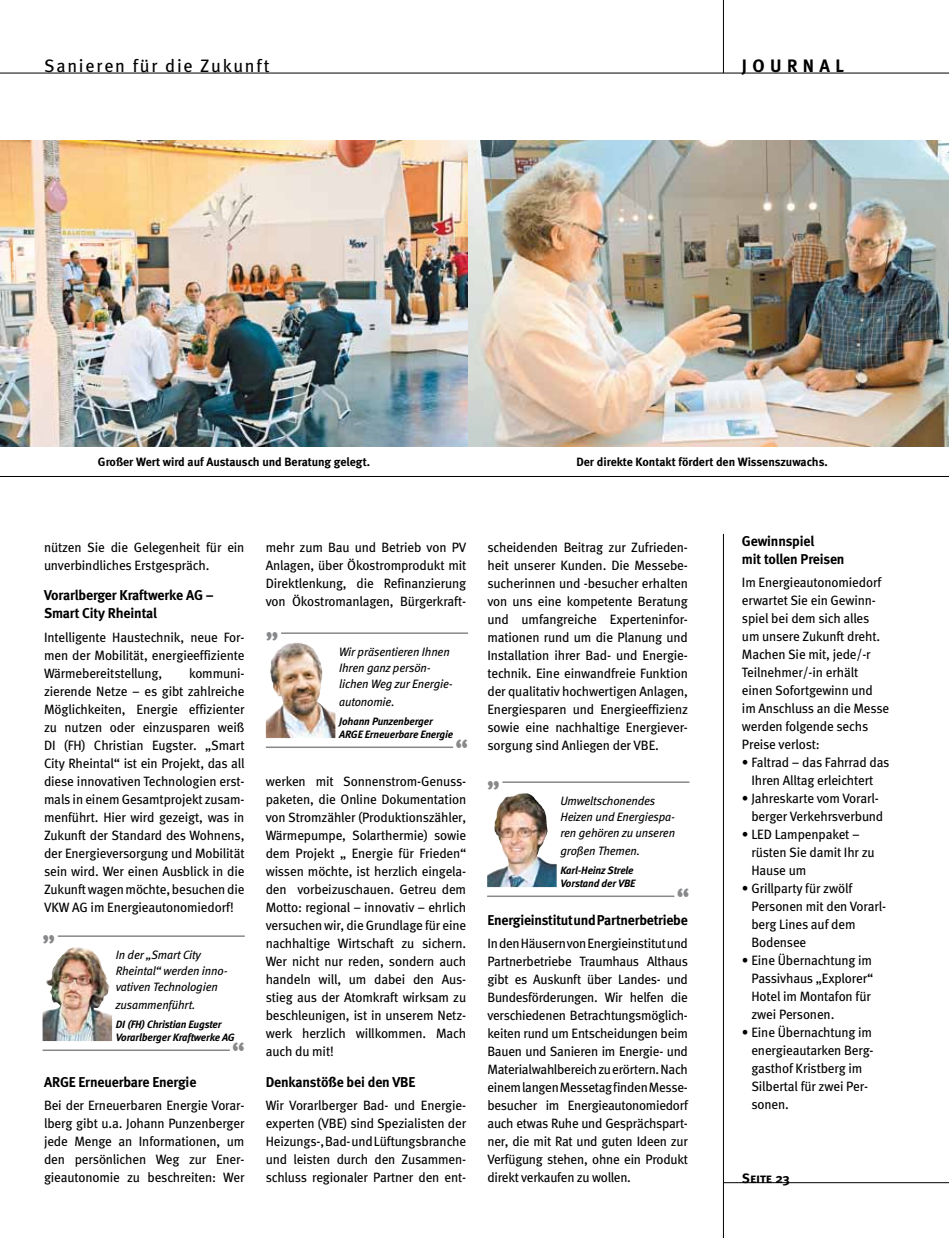
<style>
.page{position:relative;width:949px;height:1238px;background:#fff}
.page>*{position:absolute;margin:0;border:0;box-sizing:border-box;transform-origin:0 0}
.t1{font:28.8px "Meta Bold Caps";color:#87888a;scale:.91 1}
.t2{font:18px "Meta";letter-spacing:.1em;color:#000}
.t3{font:700 18px "Meta";letter-spacing:.3em;color:#000}
.t4{font:700 14.25px/18px "Meta";letter-spacing:-.01em;color:#000}
.t5{font:13.5px/18px "Meta";letter-spacing:-.01em;color:#000;text-align:justify}
.t6{font:13.5px "Meta Bold Caps";letter-spacing:-.01em;color:#000}
.t7{font:italic 12.15px/15.9px "Meta";letter-spacing:-.01em;color:#000}
.t8{font:700 12px "Meta";color:#000}
.t9{font:italic 700 10.65px/12.5px "Meta";letter-spacing:-.01em;color:#000}
</style>
<div class="page">
<hr style="left:722px;top:534px;width:1px;height:703px;background:#000">
<hr style="left:723px;top:1182px;width:225px;height:1px;background:#000">
<hr style="left:0;top:73px;width:948px;height:1px;background:#000">
<hr style="left:722px;top:0;width:1px;height:73px;background:#000">
<hr style="left:0;top:476px;width:948px;height:1px;background:#000">
<img style="left:0;top:140px;width:948px;height:306px">
<img style="left:487px;top:793px;width:69px;height:94px">
<hr style="left:502px;top:781px;width:187px;height:2px;background:#87888a">
<hr style="left:487px;top:895px;width:187px;height:2px;background:#87888a">
<img style="left:43px;top:947px;width:69px;height:93px">
<hr style="left:58px;top:935px;width:187px;height:1px;background:#87888a">
<hr style="left:43px;top:1049px;width:187px;height:1px;background:#87888a">
<img style="left:266px;top:643px;width:69px;height:95px">
<hr style="left:281px;top:632px;width:187px;height:2px;background:#87888a">
<hr style="left:266px;top:746px;width:187px;height:2px;background:#87888a">
<p class="t2" style="left:44px;top:55px;width:227px">Sanieren für die Zukunft</p>
<p class="t3" style="left:741px;top:55px;width:103px">Jour nal</p>
<p class="t8" style="left:98px;top:454px;width:273px">Großer Wert wird auf Austausch und Beratung gelegt.</p>
<p class="t8" style="left:576px;top:454px;width:253px">Der direkte Kontakt fördert den Wissenszuwachs.</p>
<p class="t5" style="left:44px;top:538px;width:202px">nützen Sie die Gelegenheit für ein unverbindliches Erstgespräch.</p>
<p class="t4" style="left:44px;top:586px;width:171px">Vorarlberger Kraftwerke AG –<br>Smart City Rheintal</p>
<p class="t5" style="left:44px;top:628px;width:202px">Intelligente Haustechnik, neue For&shy;men der Mobilität, energieeffiziente Wärmebereitstellung,</p>
<p class="t5" style="left:44px;top:664px;width:202px;text-indent:145px">kommuni&shy;zierende Netze – es gibt zahlreiche Möglichkeiten, Energie effizienter zu nutzen oder einzusparen weiß DI (FH) Christian Eugster. „Smart City Rheintal“ ist ein Projekt, das all diese innovativen Technologien erst&shy;mals in einem Gesamtprojekt zusam&shy;menführt. Hier wird gezeigt, was in Zukunft der Standard des Wohnens, der Energieversorgung und Mobilität sein wird. Wer einen Ausblick in die Zukunft wagen möchte, besuchen die VKW AG im Energieautonomiedorf!</p>
<p class="t1" style="left:55px;top:950px;width:15px;rotate:-180deg">“</p>
<p class="t7" style="left:116px;top:947px;width:113px">In der „Smart City<br>Rheintal“ werden inno&shy;vativen Technologien</p>
<p class="t7" style="left:116px;top:996px;width:81px">zusammenführt.</p>
<p class="t9" style="left:116px;top:1018px;width:120px">DI (FH) Christian Eugster<br>Vorarlberger Kraftwerke AG</p>
<p class="t1" style="left:232px;top:1035px;width:15px">“</p>
<p class="t4" style="left:44px;top:1072px;width:154px">ARGE Erneuerbare Energie</p>
<p class="t5" style="left:44px;top:1096px;width:202px">Bei der Erneuerbaren Energie Vorar&shy;lberg gibt u.a. Johann Punzenberger jede Menge an Informationen, um den persönlichen Weg zur Ener&shy;gieautonomie zu beschreiten: Wer</p>
<p class="t5" style="left:266px;top:538px;width:202px">mehr zum Bau und Betrieb von PV Anlagen, über Ökostromprodukt mit Direktlenkung, die Refinanzierung von Ökostromanlagen, Bürgerkraft-</p>
<p class="t1" style="left:278px;top:647px;width:15px;rotate:-180deg">“</p>
<p class="t7" style="left:339px;top:644px;width:114px">Wir präsentieren Ihnen<br>Ihren ganz persön&shy;lichen Weg zur Energie-</p>
<p class="t7" style="left:339px;top:694px;width:57px">autonomie.</p>
<p class="t9" style="left:339px;top:715px;width:116px">Johann Punzenberger<br>ARGE Erneuerbare Energie</p>
<p class="t1" style="left:455px;top:732px;width:15px">“</p>
<p class="t5" style="left:266px;top:772px;width:202px">werken mit Sonnenstrom-Genuss&shy;paketen, die Online Dokumentation von Stromzähler (Produktionszähler, Wärmepumpe, Solarthermie) sowie dem Projekt „ Energie für Frieden“ wissen möchte, ist herzlich eingela&shy;den vorbeizuschauen. Getreu dem Motto: regional – innovativ – ehrlich versuchen wir, die Grundlage für eine nachhaltige Wirtschaft zu sichern.<br>Wer nicht nur reden, sondern auch handeln will, um dabei den Aus&shy;stieg aus der Atomkraft wirksam zu beschleunigen, ist in unserem Netz&shy;werk herzlich willkommen. Mach auch du mit!</p>
<p class="t4" style="left:266px;top:1072px;width:151px">Denkanstöße bei den VBE</p>
<p class="t5" style="left:266px;top:1096px;width:202px">Wir Vorarlberger Bad- und Energie&shy;experten (VBE) sind Spezialisten der Heizungs-, Bad- und Lüftungsbranche und leisten durch den Zusammen&shy;schluss regionaler Partner den ent-</p>
<p class="t5" style="left:487px;top:538px;width:202px">scheidenden Beitrag zur Zufrieden&shy;heit unserer Kunden. Die Messebe&shy;sucherinnen und -besucher erhalten von uns eine kompetente Beratung und umfangreiche Experteninfor&shy;mationen rund um die Planung und Installation ihrer Bad- und Energie&shy;technik. Eine einwandfreie Funktion der qualitativ hochwertigen Anlagen, Energiesparen und Energieeffizienz sowie eine nachhaltige Energiever&shy;sorgung sind Anliegen der VBE.</p>
<p class="t1" style="left:499px;top:796px;width:15px;rotate:-180deg">“</p>
<p class="t7" style="left:560px;top:793px;width:116px">Umweltschonendes<br>Heizen und Energiespa&shy;ren gehören zu unseren</p>
<p class="t7" style="left:560px;top:842px;width:81px">großen Themen.</p>
<p class="t9" style="left:560px;top:864px;width:76px">Karl-Heinz Strele<br>Vorstand der VBE</p>
<p class="t1" style="left:676px;top:881px;width:15px">“</p>
<p class="t4" style="left:487px;top:910px;width:202px">Energieinstitut und Partnerbetriebe</p>
<p class="t5" style="left:487px;top:934px;width:202px">In den Häusern von Energieinstitut und Partnerbetriebe Traumhaus Althaus gibt es Auskunft über Landes- und Bundesförderungen. Wir helfen die verschiedenen Betrachtungsmöglich&shy;keiten rund um Entscheidungen beim Bauen und Sanieren im Energie- und Materialwahlbereich zu erörtern. Nach einem langen Messetag finden Messe&shy;besucher im Energieautonomiedorf auch etwas Ruhe und Gesprächspart&shy;ner, die mit Rat und guten Ideen zur Verfügung stehen, ohne ein Produkt direkt verkaufen zu wollen.</p>
<p class="t4" style="left:741px;top:532px;width:104px">Gewinnspiel<br>mit tollen Preisen</p>
<p class="t5" style="left:741px;top:573px;width:149px;text-align:left">Im Energieautonomiedorf erwartet Sie ein Gewinn&shy;spiel bei dem sich alles um unsere Zukunft dreht.<br>Machen Sie mit, jede/-r<br>Teilnehmer/-in erhält einen Sofortgewinn und im Anschluss an die Messe werden folgende sechs<br>Preise verlost:</p>
<p class="t5" style="left:741px;top:753px;width:149px;text-align:center">• Faltrad – das Fahrrad das<br>Ihren Alltag erleichtert</p>
<p class="t5" style="left:751px;top:788px;width:133px;text-indent:-9px">• Jahreskarte vom Vorarl&shy;berger Verkehrsverbund</p>
<p class="t5" style="left:751px;top:824px;width:125px;text-align:left;text-indent:-9px">• LED Lampenpaket – rüsten Sie damit Ihr zu<br>Hause um</p>
<p class="t5" style="left:751px;top:878px;width:135px;text-align:left;text-indent:-9px">• Grillparty für zwölf<br>Personen mit den Vorarl&shy;berg Lines auf dem<br>Bodensee</p>
<p class="t5" style="left:751px;top:950px;width:123px;text-align:left;text-indent:-9px">• Eine Übernachtung im<br>Passivhaus „Explorer“<br>Hotel im Montafon für zwei Personen.</p>
<p class="t5" style="left:751px;top:1022px;width:124px;text-align:left;text-indent:-9px">• Eine Übernachtung im energieautarken Berg&shy;gasthof Kristberg im<br>Silbertal für zwei Per&shy;sonen.</p>
<p class="t6" style="left:741px;top:1170px;width:49px">Seite 23</p>
</div>
